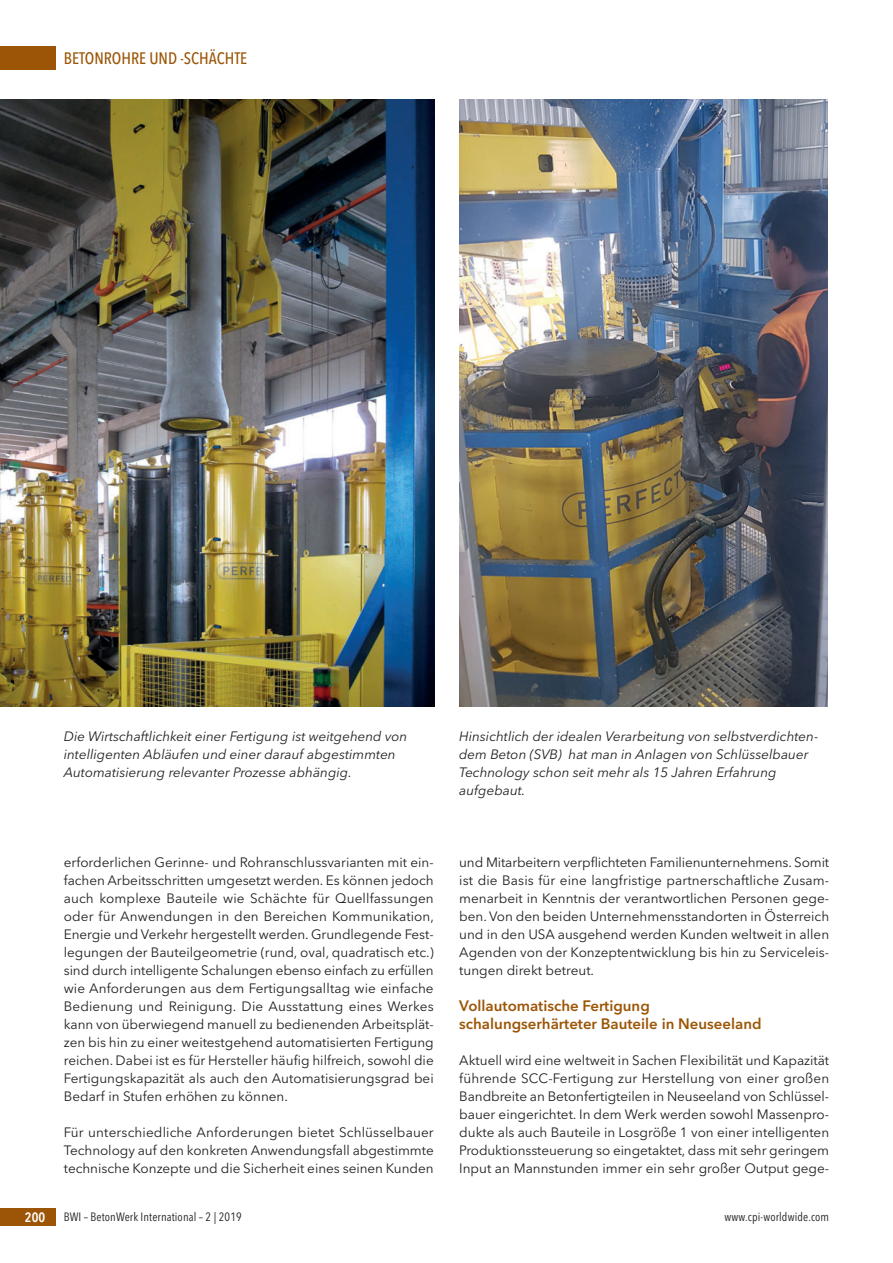
<style>
.page{position:relative;width:893px;height:1263px;background:#fff}
.page>*{position:absolute;margin:0;border:0;box-sizing:border-box;transform-origin:0 0}
.t1{font:500 16.5px "Avenir Next Condensed";color:#9c5506}
.t2{font:600 15px/18px "Avenir Next";color:#9c5506}
.t3{font:13.5px/18px "Avenir Next";color:#231f20;text-align:justify}
.t4{font:italic 13.5px/18px "Avenir Next";color:#231f20}
.t5{font:600 13.5px "Avenir Next Condensed";color:#fff}
.t6{font:12px "Avenir Next Condensed";letter-spacing:.01em;color:#231f20}
</style>
<div class="page">
<div style="left:0;top:47px;width:55px;height:23px;background:#9c5506"></div>
<div style="left:0;top:1208px;width:55px;height:18px;background:#9c5506"></div>
<img style="left:0;top:100px;width:434px;height:607px">
<img style="left:459px;top:100px;width:368px;height:607px">
<p class="t1" style="left:64px;top:51px;width:185px">BETONROHRE UND -SCHÄCHTE</p>
<p class="t4" style="left:64px;top:728px;width:345px">Die Wirtschaftlichkeit einer Fertigung ist weitgehend von intelligenten Abläufen und einer darauf abgestimmten<br>Automatisierung relevanter Prozesse abhängig.</p>
<p class="t4" style="left:459px;top:728px;width:361px">Hinsichtlich der idealen Verarbeitung von selbstverdichten&shy;dem Beton (SVB) hat man in Anlagen von Schlüsselbauer Technology schon seit mehr als 15 Jahren Erfahrung aufgebaut.</p>
<p class="t3" style="left:64px;top:854px;width:372px">erforderlichen Gerinne- und Rohranschlussvarianten mit ein&shy;fachen Arbeitsschritten umgesetzt werden. Es können jedoch auch komplexe Bauteile wie Schächte für Quellfassungen oder für Anwendungen in den Bereichen Kommunikation, Energie und Verkehr hergestellt werden. Grundlegende Fest&shy;legungen der Bauteilgeometrie (rund, oval, quadratisch etc.) sind durch intelligente Schalungen ebenso einfach zu erfüllen wie Anforderungen aus dem Fertigungsalltag wie einfache Bedienung und Reinigung. Die Ausstattung eines Werkes kann von überwiegend manuell zu bedienenden Arbeitsplät&shy;zen bis hin zu einer weitestgehend automatisierten Fertigung reichen. Dabei ist es für Hersteller häufig hilfreich, sowohl die Fertigungskapazität als auch den Automatisierungsgrad bei Bedarf in Stufen erhöhen zu können.</p>
<p class="t3" style="left:64px;top:1124px;width:371px">Für unterschiedliche Anforderungen bietet Schlüsselbauer Technology auf den konkreten Anwendungsfall abgestimmte technische Konzepte und die Sicherheit eines seinen Kunden</p>
<p class="t3" style="left:459px;top:854px;width:371px">und Mitarbeitern verpflichteten Familienunternehmens. Somit ist die Basis für eine langfristige partnerschaftliche Zusam&shy;menarbeit in Kenntnis der verantwortlichen Personen gege&shy;ben. Von den beiden Unternehmensstandorten in Österreich und in den USA ausgehend werden Kunden weltweit in allen Agenden von der Konzeptentwicklung bis hin zu Serviceleis&shy;tungen direkt betreut.</p>
<p class="t2" style="left:459px;top:998px;width:304px">Vollautomatische Fertigung schalungserhärteter Bauteile in Neuseeland</p>
<p class="t3" style="left:459px;top:1052px;width:371px">Aktuell wird eine weltweit in Sachen Flexibilität und Kapazität führende SCC-Fertigung zur Herstellung von einer großen Bandbreite an Betonfertigteilen in Neuseeland von Schlüssel&shy;bauer eingerichtet. In dem Werk werden sowohl Massenpro&shy;dukte als auch Bauteile in Losgröße 1 von einer intelligenten Produktionssteuerung so eingetaktet, dass mit sehr geringem Input an Mannstunden immer ein sehr großer Output gege-</p>
<p class="t5" style="left:25px;top:1209px;width:22px">200</p>
<p class="t6" style="left:64px;top:1211px;width:179px">BWI – BetonWerk International – 2 | 2019</p>
<p class="t6" style="left:725px;top:1211px;width:106px">www.cpi-worldwide.com</p>
</div>
